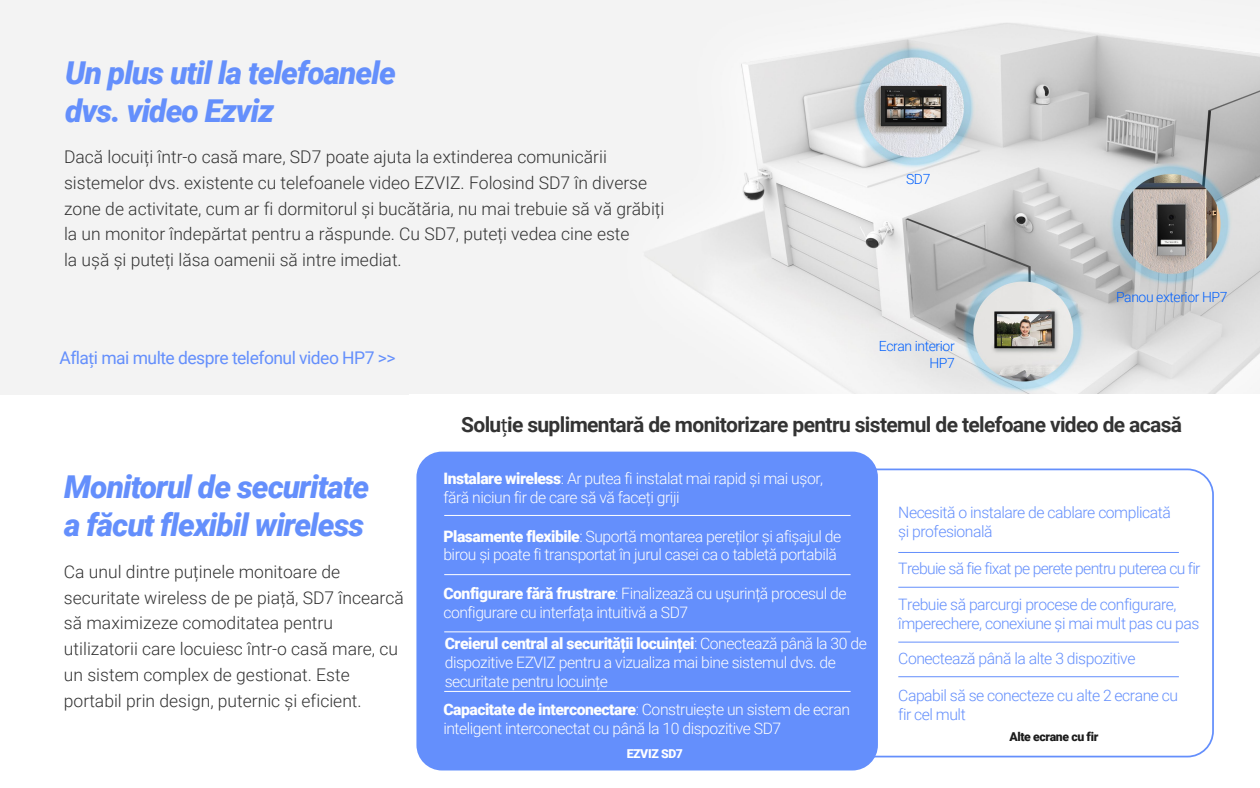
<style>
.page{position:relative;width:1260px;height:788px;background:#fff}
.page>*{position:absolute;margin:0;border:0;box-sizing:border-box;transform-origin:0 0}
.t1{font:italic 900 31.5px/37.8px "Roboto";letter-spacing:-.03em;color:#648ffc}
.t2{font:700 21px "Roboto";letter-spacing:-.03em;color:#333}
.t3{font:300 17.5px/25.7px "Roboto";color:#333}
.t4{font:17.5px "Roboto";letter-spacing:-.03em;color:#648ffc}
.t5{font:300 15.75px/18.9px "Roboto";letter-spacing:-.03em;color:#fefefe}
.t6{font:300 15.75px/18.9px "Roboto";letter-spacing:-.03em;color:#648ffc}
.t7{font:300 14px/16.8px "Roboto";letter-spacing:-.03em;color:#005ffd;text-align:right}
.t8{font:900 12.25px "Roboto";letter-spacing:-.03em;color:#1c1c1c}
.t9{font:900 12.25px "Roboto";letter-spacing:-.03em;color:#fff}
.s1{font-family:"Myriad Pro"}
.s2{font-family:"Myriad Pro";font-weight:400}
.s3{font-weight:900}
</style>
<div class="page">
<img style="left:408px;top:0;width:852px;height:394px">
<div style="left:0;top:0;width:408px;height:394px;background:#f3f3f3"></div>
<div style="left:416px;top:451px;width:462px;height:319px;background:#648ffc;border-radius:26px"></div>
<div style="left:802px;top:468px;width:412px;height:289px;border:2px solid #648ffc;border-radius:26px"></div>
<hr style="left:444px;top:515px;width:407px;height:1px;background:#fff">
<hr style="left:444px;top:574px;width:407px;height:1px;background:#fff">
<hr style="left:444px;top:631px;width:407px;height:1px;background:#fff">
<hr style="left:444px;top:691px;width:407px;height:1px;background:#fff">
<hr style="left:898px;top:552px;width:281px;height:1px;background:#648ffc">
<hr style="left:898px;top:587px;width:281px;height:1px;background:#648ffc">
<hr style="left:898px;top:641px;width:281px;height:1px;background:#648ffc">
<hr style="left:898px;top:676px;width:281px;height:1px;background:#648ffc">
<h1 class="t1" style="left:65px;top:52px;width:332px">Un plus util la telefoanele dvs. video Ezviz</h1>
<p class="t3" style="left:64px;top:143px;width:602px">Dacă locuiți într-o casă mare, SD7 poate ajuta la extinderea comunicării sistemelor dvs. existente cu telefoanele video EZVIZ. Folosind SD7 în diverse zone de activitate, cum ar fi dormitorul și bucătăria, nu mai trebuie să vă grăbiți la un monitor îndepărtat pentru a răspunde. Cu SD7, puteți vedea cine este<br>la ușă și puteți lăsa oamenii să intre imediat.</p>
<p class="t4" style="left:60px;top:345px;width:338px">Afla<span class="s1">ț</span>i mai multe despre telefonul video HP7 &gt;&gt;</p>
<p class="t7" style="left:906px;top:170px;width:26px">SD7</p>
<p class="t7" style="left:879px;top:337px;width:77px">Ecran interior<br>HP7</p>
<p class="t7" style="left:1116px;top:288px;width:113px">Panou exterior HP7</p>
<h1 class="t1" style="left:64px;top:467px;width:306px">Monitorul de securitate a făcut flexibil wireless</h1>
<p class="t3" style="left:64px;top:558px;width:341px">Ca unul dintre puținele monitoare de securitate wireless de pe piață, SD7 încearcă să maximizeze comoditatea pentru utilizatorii care locuiesc într-o casă mare, cu un sistem complex de gestionat. Este portabil prin design, puternic și eficient.</p>
<h2 class="t2" style="left:461px;top:410px;width:723px">Solu<span class="s2">ț</span>ie suplimentară de monitorizare pentru sistemul de telefoane video de acasă</h2>
<p class="t5" style="left:443px;top:468px;width:381px"><span class="s3">Instalare wireless</span>: Ar putea fi instalat mai rapid și mai ușor, fără niciun fir de care să vă faceți griji</p>
<p class="t5" style="left:443px;top:526px;width:399px"><span class="s3">Plasamente flexibile</span>: Suportă montarea pereților și afișajul de birou și poate fi transportat în jurul casei ca o tabletă portabilă</p>
<p class="t5" style="left:443px;top:583px;width:405px"><span class="s3">Configurare fără frustrare</span>: Finalizează cu ușurință procesul de configurare cu interfața intuitivă a SD7</p>
<p class="t5" style="left:445px;top:633px;width:424px"><span class="s3">Creierul central al securității locuinței</span>: Conectează până la 30 de dispozitive EZVIZ pentru a vizualiza mai bine sistemul dvs. de securitate pentru locuințe</p>
<p class="t5" style="left:443px;top:699px;width:408px"><span class="s3">Capacitate de interconectare</span>: Construiește un sistem de ecran inteligent interconectat cu până la 10 dispozitive SD7</p>
<p class="t6" style="left:898px;top:502px;width:274px">Necesită o instalare de cablare complicată și profesională</p>
<p class="t6" style="left:898px;top:558px;width:304px">Trebuie să fie fixat pe perete pentru puterea cu fir</p>
<p class="t6" style="left:898px;top:594px;width:303px">Trebuie să parcurgi procese de configurare, împerechere, conexiune și mai mult pas cu pas</p>
<p class="t6" style="left:898px;top:648px;width:239px">Conectează până la alte 3 dispozitive</p>
<p class="t6" style="left:898px;top:685px;width:281px">Capabil să se conecteze cu alte 2 ecrane cu fir cel mult</p>
<p class="t8" style="left:1009px;top:728px;width:90px">Alte ecrane cu fir</p>
<p class="t9" style="left:627px;top:745px;width:58px">EZVIZ SD7</p>
</div>
